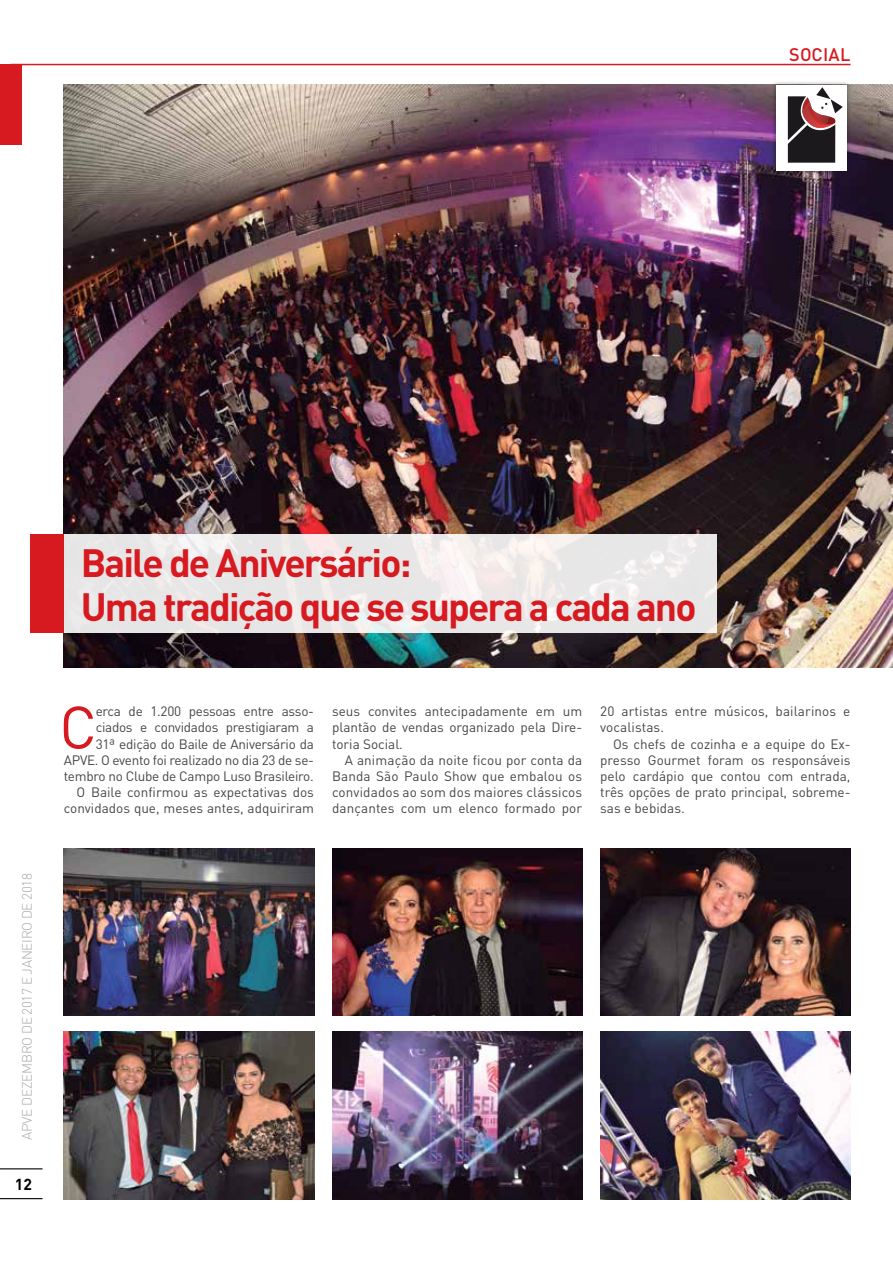
<style>
.page{position:relative;width:893px;height:1263px;background:#fff}
.page>*{position:absolute;margin:0;border:0;box-sizing:border-box;transform-origin:0 0}
.t1{font:58.95px "DINOT";color:#d71920}
.t2{font:700 39px/43.5px "DINOT";letter-spacing:-.05em;color:#d71920}
.t3{font:500 18px "DINOT";color:#d71920}
.t4{font:700 15.75px "DINOT";color:#000}
.t5{font:13.5px/16.2px "DINOT";color:#464547;text-align:justify}
.t6{font:13.5px/16.2px "DINOT";letter-spacing:-.02em;color:#464547;text-align:right}
.t7{font:300 13.5px "DINOT";letter-spacing:-.02em;color:#a7a9ac}
</style>
<div class="page">
<hr style="left:0;top:1168px;width:43px;height:1px;background:#000">
<hr style="left:0;top:1198px;width:43px;height:1px;background:#000">
<img style="left:64px;top:85px;width:829px;height:582px">
<div style="left:0;top:64px;width:22px;height:81px;background:#d71920"></div>
<hr style="left:11px;top:64px;width:839px;height:1px;background:#d71920">
<svg style="left:64px;top:534px;width:652px;height:99px;background:#ebe9e9"></svg>
<div style="left:30px;top:534px;width:34px;height:99px;background:#d71920"></div>
<div style="left:772px;top:80px;width:80px;height:95px;background:#000;opacity:.4"></div>
<div style="left:776px;top:85px;width:71px;height:85px;background:#fff"></div>
<svg style="left:788px;top:87px;width:55px;height:76px"></svg>
<img style="left:64px;top:1032px;width:250px;height:167px">
<img style="left:332px;top:1032px;width:250px;height:167px">
<img style="left:600px;top:848px;width:250px;height:168px">
<img style="left:64px;top:848px;width:250px;height:168px">
<img style="left:600px;top:1032px;width:250px;height:167px">
<img style="left:332px;top:848px;width:250px;height:168px">
<h3 class="t3" style="left:789px;top:43px;width:63px">SOCIAL</h3>
<p class="t7" style="left:19px;top:1139px;width:268px;rotate:-90deg">APVE DEZEMBRO DE 2017 e janeiro de 2018</p>
<p class="t4" style="left:15px;top:1174px;width:19px">12</p>
<h2 class="t2" style="left:81px;top:540px;width:617px">Baile de Aniversário:<br>Uma tradição que se supera a cada ano</h2>
<h1 class="t1" style="left:59px;top:690px;width:31px">C</h1>
<p class="t6" style="left:64px;top:703px;width:252px">erca de 1.200 pessoas entre asso&shy;ciados e convidados prestigiaram a<br>31ª edição do Baile de Aniversário da APVE. O evento foi realizado no dia 23 de se&shy;tembro no Clube de Campo Luso Brasileiro.<br>O Baile confirmou as expectativas dos convidados que, meses antes, adquiriram</p>
<p class="t5" style="left:332px;top:703px;width:252px">seus convites antecipadamente em um plantão de vendas organizado pela Dire&shy;toria Social.</p>
<p class="t5" style="left:332px;top:752px;width:252px;text-indent:13px">A animação da noite ficou por conta da Banda São Paulo Show que embalou os convidados ao som dos maiores clássicos dançantes com um elenco formado por</p>
<p class="t5" style="left:600px;top:703px;width:252px">20 artistas entre músicos, bailarinos e vocalistas.</p>
<p class="t5" style="left:600px;top:735px;width:252px;text-indent:13px">Os chefs de cozinha e a equipe do Ex&shy;presso Gourmet foram os responsáveis pelo cardápio que contou com entrada, três opções de prato principal, sobreme&shy;sas e bebidas.</p>
</div>
